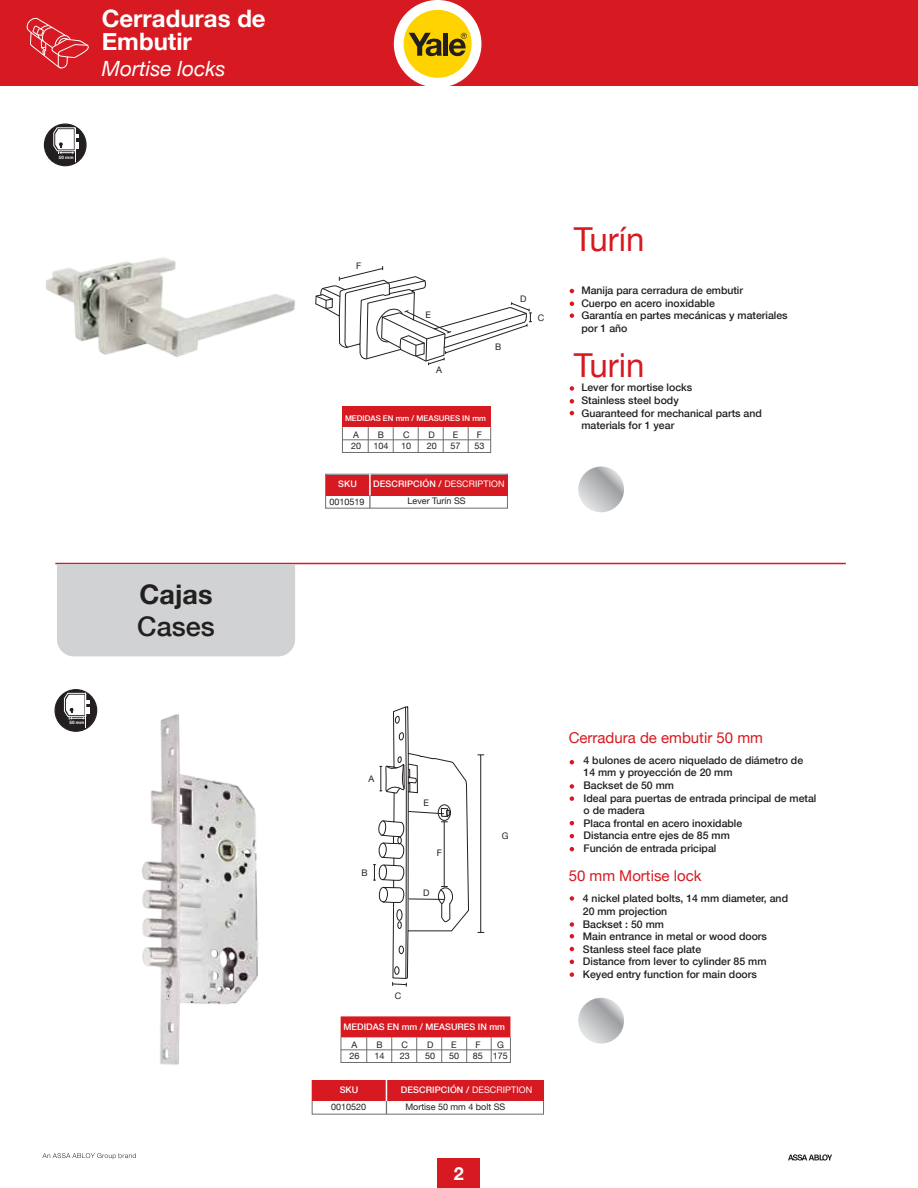
<style>
.page{position:relative;width:918px;height:1188px;background:#fff}
.page>*{position:absolute;margin:0;border:0;box-sizing:border-box;transform-origin:0 0}
.t1{font:33px "Helvetica Neue";color:#d71921}
.t2{font:700 27px "Helvetica Neue";color:#231f20}
.t3{font:500 27px "Helvetica Neue";color:#231f20}
.t4{font:700 24px/22.8px "Helvetica Neue";color:#fff}
.t5{font:italic 21px "Helvetica Neue";color:#fff}
.t6{font:700 18px "Helvetica Neue";color:#fff}
.t7{font:15px "Helvetica Neue";color:#d71921}
.t8{font:500 10.5px/12.6px "Helvetica Neue";color:#231f20}
.t9{font:500 9px/17.1px "Helvetica Neue";letter-spacing:.01em;color:#fff;text-align:center}
.t10{font:9px/11.7px "Helvetica Neue";color:#231f20}
.t11{font:500 7.8px "Helvetica Neue";color:#fff}
.t12{font:700 4.5px "Helvetica Neue";color:#fff}
.s1{font-weight:400}
.s2{font-weight:400;color:#231f20}
</style>
<div class="page">
<div style="left:0;top:0;width:918px;height:85px;background:#d71921"></div>
<div style="left:438px;top:1158px;width:42px;height:30px;background:#d71921"></div>
<div style="left:394px;top:0;width:87px;height:88px;background:#fff;border-radius:50%"></div>
<div style="left:404px;top:10px;width:68px;height:68px;background:#ffd300;border-radius:50%"></div>
<svg style="left:409px;top:33px;width:33px;height:23px"></svg>
<div style="left:443px;top:33px;width:5px;height:23px;background:#231f20"></div>
<svg style="left:449px;top:33px;width:18px;height:23px"></svg>
<svg style="left:43px;top:1153px;width:93px;height:6px"></svg>
<svg style="left:788px;top:1154px;width:44px;height:7px"></svg>
<svg style="left:570px;top:289px;width:4px;height:4px"></svg>
<svg style="left:570px;top:301px;width:4px;height:5px"></svg>
<svg style="left:570px;top:313px;width:4px;height:5px"></svg>
<svg style="left:570px;top:386px;width:4px;height:5px"></svg>
<svg style="left:570px;top:399px;width:4px;height:5px"></svg>
<svg style="left:570px;top:411px;width:4px;height:4px"></svg>
<svg style="left:570px;top:760px;width:4px;height:4px"></svg>
<svg style="left:570px;top:784px;width:4px;height:5px"></svg>
<svg style="left:570px;top:896px;width:4px;height:5px"></svg>
<svg style="left:570px;top:947px;width:4px;height:4px"></svg>
<svg style="left:570px;top:934px;width:4px;height:5px"></svg>
<svg style="left:570px;top:960px;width:4px;height:4px"></svg>
<svg style="left:570px;top:972px;width:4px;height:5px"></svg>
<svg style="left:570px;top:796px;width:4px;height:5px"></svg>
<svg style="left:570px;top:821px;width:4px;height:4px"></svg>
<svg style="left:570px;top:834px;width:4px;height:4px"></svg>
<svg style="left:570px;top:847px;width:4px;height:4px"></svg>
<svg style="left:570px;top:922px;width:4px;height:5px"></svg>
<div style="left:325px;top:474px;width:183px;height:35px;border:1px solid #6d6e70"></div>
<div style="left:326px;top:475px;width:181px;height:20px;background:#d71921"></div>
<hr style="left:369px;top:483px;width:2px;height:25px;background:#6d6e70">
<hr style="left:369px;top:474px;width:2px;height:21px;background:#fff">
<div style="left:312px;top:1080px;width:232px;height:35px;border:1px solid #6d6e70"></div>
<div style="left:312px;top:1080px;width:232px;height:21px;background:#d71921"></div>
<svg style="left:386px;top:1080px;width:1px;height:34px"></svg>
<hr style="left:55px;top:563px;width:791px;height:1px;background:#d71921">
<svg style="left:44px;top:124px;width:43px;height:42px"></svg>
<svg style="left:55px;top:689px;width:42px;height:43px"></svg>
<img style="left:142px;top:714px;width:116px;height:351px">
<img style="left:46px;top:257px;width:249px;height:100px">
<svg style="left:325px;top:365px;width:183px;height:120px"></svg>
<svg style="left:315px;top:266px;width:217px;height:99px"></svg>
<hr style="left:480px;top:755px;width:1px;height:177px;background:#231f20">
<svg style="left:373px;top:706px;width:96px;height:280px"></svg>
<div style="left:342px;top:406px;width:149px;height:21px;background:#d71921"></div>
<svg style="left:342px;top:427px;width:149px;height:26px"></svg>
<div style="left:341px;top:1016px;width:169px;height:21px;background:#d71921"></div>
<svg style="left:340px;top:1037px;width:171px;height:26px"></svg>
<hr style="left:444px;top:822px;width:1px;height:64px;background:#231f20">
<svg style="left:578px;top:467px;width:46px;height:45px;background:#bdbec0"></svg>
<svg style="left:578px;top:998px;width:46px;height:46px;background:#bdbfc1"></svg>
<svg style="left:26px;top:17px;width:63px;height:52px"></svg>
<div style="left:57px;top:564px;width:238px;height:92px;background:#d0d2d3"></div>
<h3 class="t4" style="left:102px;top:6px;width:166px">Cerraduras de<br>Embutir</h3>
<h3 class="t5" style="left:102px;top:51px;width:126px">Mortise locks</h3>
<p class="t12" style="left:59px;top:153px;width:16px">50 mm</p>
<p class="t12" style="left:70px;top:719px;width:16px">50 mm</p>
<h2 class="t2" style="left:140px;top:570px;width:75px">Cajas</h2>
<h2 class="t3" style="left:137px;top:604px;width:79px">Cases</h2>
<p class="t10" style="left:356px;top:259px;width:7px">F</p>
<p class="t10" style="left:426px;top:309px;width:7px">E</p>
<p class="t10" style="left:436px;top:363px;width:7px">A</p>
<p class="t10" style="left:495px;top:340px;width:8px">B</p>
<p class="t10" style="left:520px;top:293px;width:8px">D</p>
<p class="t10" style="left:538px;top:312px;width:8px">C</p>
<p class="t11" style="left:345px;top:412px;width:143px">MEDIDAS EN mm / MEASURES IN mm</p>
<p class="t10" style="left:351px;top:428px;width:12px">A<br>20</p>
<p class="t10" style="left:373px;top:428px;width:17px;text-align:center">B<br>104</p>
<p class="t10" style="left:401px;top:428px;width:12px">C<br>10</p>
<p class="t10" style="left:427px;top:428px;width:12px">D<br>20</p>
<p class="t10" style="left:451px;top:428px;width:12px">E<br>57</p>
<p class="t10" style="left:474px;top:428px;width:12px">F<br>53</p>
<p class="t9" style="left:338px;top:475px;width:20px">SKU</p>
<p class="t10" style="left:329px;top:495px;width:37px">0010519</p>
<p class="t9" style="left:373px;top:475px;width:133px">DESCRIPCIÓN / <span class="s1">DESCRIPTION<br></span><span class="s2">Lever Turín SS</span></p>
<h1 class="t1" style="left:574px;top:211px;width:72px">Turín</h1>
<p class="t8" style="left:581px;top:284px;width:208px">Manija para cerradura de embutir<br>Cuerpo en acero inoxidable<br>Garantía en partes mecánicas y materiales por 1 año</p>
<h1 class="t1" style="left:574px;top:338px;width:72px">Turin</h1>
<p class="t8" style="left:581px;top:381px;width:182px">Lever for mortise locks<br>Stainless steel body<br>Guaranteed for mechanical parts and materials for 1 year</p>
<p class="t10" style="left:369px;top:773px;width:7px">A</p>
<p class="t10" style="left:361px;top:866px;width:8px">B</p>
<p class="t10" style="left:424px;top:796px;width:7px">E</p>
<p class="t10" style="left:437px;top:846px;width:7px">F</p>
<p class="t10" style="left:423px;top:886px;width:8px">D</p>
<p class="t10" style="left:395px;top:989px;width:8px">C</p>
<p class="t10" style="left:502px;top:829px;width:8px">G</p>
<p class="t9" style="left:344px;top:1018px;width:163px">MEDIDAS EN mm / MEASURES IN mm</p>
<p class="t10" style="left:350px;top:1038px;width:12px">A<br>26</p>
<p class="t10" style="left:374px;top:1038px;width:12px">B<br>14</p>
<p class="t10" style="left:400px;top:1038px;width:12px">C<br>23</p>
<p class="t10" style="left:425px;top:1038px;width:12px">D<br>50</p>
<p class="t10" style="left:449px;top:1038px;width:12px">E<br>50</p>
<p class="t10" style="left:473px;top:1038px;width:12px">F<br>85</p>
<p class="t10" style="left:493px;top:1038px;width:17px;text-align:center">G<br>175</p>
<p class="t9" style="left:401px;top:1081px;width:133px">DESCRIPCIÓN / <span class="s1">DESCRIPTION</span></p>
<p class="t9" style="left:340px;top:1081px;width:20px">SKU</p>
<p class="t10" style="left:331px;top:1100px;width:37px">0010520</p>
<p class="t10" style="left:405px;top:1100px;width:102px">Mortise 50 mm 4 bolt SS</p>
<h3 class="t6" style="left:454px;top:1157px;width:12px">2</h3>
<h3 class="t7" style="left:569px;top:725px;width:196px">Cerradura de embutir 50 mm</h3>
<p class="t8" style="left:584px;top:753px;width:234px">4 bulones de acero niquelado de diámetro de<br>14 mm y proyección de 20 mm<br>Backset de 50 mm<br>Ideal para puertas de entrada principal de metal o de madera<br>Placa frontal en acero inoxidable<br>Distancia entre ejes de 85 mm<br>Función de entrada pricipal</p>
<h3 class="t7" style="left:569px;top:863px;width:134px">50 mm Mortise lock</h3>
<p class="t8" style="left:583px;top:892px;width:207px">4 nickel plated bolts, 14 mm diameter, and<br>20 mm projection<br>Backset : 50 mm<br>Main entrance in metal or wood doors<br>Stanless steel face plate<br>Distance from lever to cylinder 85 mm<br>Keyed entry function for main doors</p>
</div>
